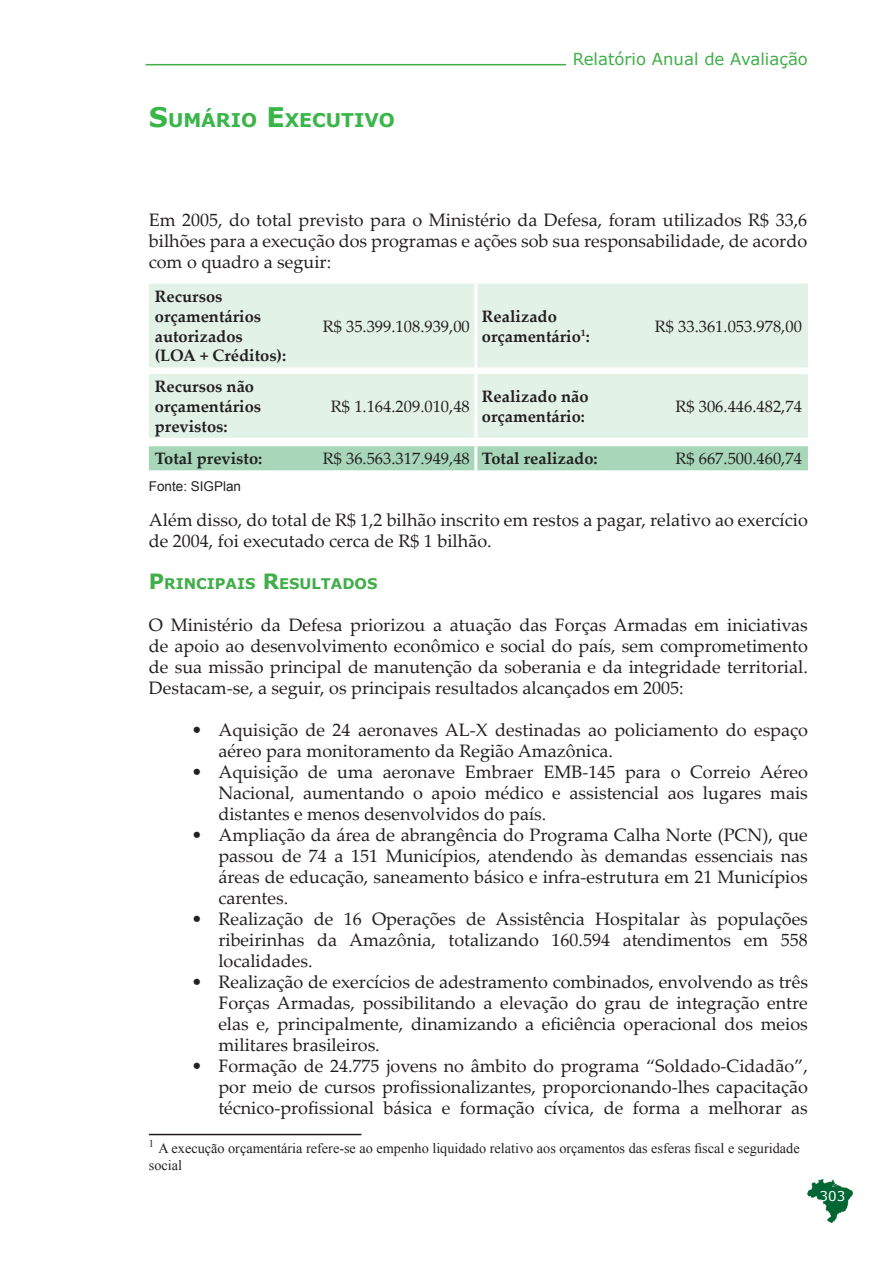
<style>
.page{position:relative;width:893px;height:1263px;background:#fff}
.page>*{position:absolute;margin:0;border:0;box-sizing:border-box;transform-origin:0 0}
.t1{font:700 18.9px "Verdana";color:#3ab54a}
.t2{font:18px/21px "Palatino Linotype";color:#231f20;text-align:justify}
.t3{font:700 16.5px/19.8px "Palatino Linotype";color:#231f20}
.t4{font:16.5px "Palatino Linotype";color:#231f20}
.t5{font:16.5px "Verdana";color:#40ae49}
.t6{font:700 14.7px "Verdana";color:#40ae49}
.t7{font:14.25px/17.1px "Times New Roman";color:#231f20}
.t8{font:13.5px "Arial";color:#231f20}
.t9{font:13.5px "Verdana";color:#fff}
.s1{font-size:27px}
.s2{font-size:21px}
</style>
<div class="page">
<img style="left:808px;top:1179px;width:45px;height:43px">
<hr style="left:146px;top:64px;width:420px;height:1px;background:#40ae49">
<div style="left:149px;top:283px;width:659px;height:155px;background:#e3f2e7"></div>
<div style="left:149px;top:446px;width:659px;height:24px;background:#a7d7b8"></div>
<hr style="left:474px;top:283px;width:3px;height:85px;background:#fff">
<svg style="left:149px;top:368px;width:659px;height:6px"></svg>
<hr style="left:474px;top:374px;width:3px;height:64px;background:#fff">
<hr style="left:474px;top:446px;width:3px;height:24px;background:#fff">
<hr style="left:149px;top:1134px;width:212px;height:1px;background:#231f20">
<p class="t1" style="left:149px;top:108px;width:248px"><span class="s1">S</span>UMÁRIO <span class="s1">E</span>XECUTIVO</p>
<p class="t5" style="left:573px;top:49px;width:237px">Relatório Anual de Avaliação</p>
<p class="t2" style="left:149px;top:208px;width:660px">Em 2005, do total previsto para o Ministério da Defesa, foram utilizados R$ 33,6 bilhões para a execução dos programas e ações sob sua responsabilidade, de acordo com o quadro a seguir:</p>
<p class="t3" style="left:155px;top:286px;width:108px">Recursos orçamentários autorizados</p>
<p class="t3" style="left:155px;top:345px;width:133px">(LOA + Créditos):</p>
<p class="t3" style="left:155px;top:376px;width:108px">Recursos não orçamentários previstos:</p>
<p class="t4" style="left:323px;top:314px;width:149px">R$ 35.399.108.939,00</p>
<p class="t3" style="left:482px;top:306px;width:109px">Realizado orçamentário<sup>1</sup>:</p>
<p class="t4" style="left:655px;top:314px;width:149px">R$ 33.361.053.978,00</p>
<p class="t4" style="left:331px;top:395px;width:140px">R$ 1.164.209.010,48</p>
<p class="t3" style="left:482px;top:386px;width:108px">Realizado não orçamentário:</p>
<p class="t4" style="left:675px;top:395px;width:128px">R$ 306.446.482,74</p>
<p class="t3" style="left:155px;top:448px;width:109px">Total previsto:</p>
<p class="t4" style="left:323px;top:447px;width:149px">R$ 36.563.317.949,48</p>
<p class="t3" style="left:482px;top:448px;width:117px">Total realizado:</p>
<p class="t4" style="left:675px;top:447px;width:128px">R$ 667.500.460,74</p>
<p class="t8" style="left:149px;top:478px;width:94px">Fonte: SIGPlan</p>
<p class="t2" style="left:149px;top:509px;width:660px">Além disso, do total de R$ 1,2 bilhão inscrito em restos a pagar, relativo ao exercício de 2004, foi executado cerca de R$ 1 bilhão.</p>
<p class="t6" style="left:149px;top:574px;width:230px"><span class="s2">P</span> RINCI PAIS <span class="s2">R</span>ESULTADOS</p>
<p class="t2" style="left:149px;top:614px;width:661px">O Ministério da Defesa priorizou a atuação das Forças Armadas em iniciativas de apoio ao desenvolvimento econômico e social do país, sem comprometimento de sua missão principal de manutenção da soberania e da integridade territorial.<br>Destacam-se, a seguir, os principais resultados alcançados em 2005:</p>
<p class="t2" style="left:218px;top:719px;width:591px">Aquisição de 24 aeronaves AL-X destinadas ao policiamento do espaço aéreo para monitoramento da Região Amazônica.</p>
<p class="t2" style="left:218px;top:761px;width:591px">Aquisição de uma aeronave Embraer EMB-145 para o Correio Aéreo Nacional, aumentando o apoio médico e assistencial aos lugares mais distantes e menos desenvolvidos do país.</p>
<p class="t2" style="left:218px;top:824px;width:591px">Ampliação da área de abrangência do Programa Calha Norte (PCN), que passou de 74 a 151 Municípios, atendendo às demandas essenciais nas áreas de educação, saneamento básico e infra-estrutura em 21 Municípios carentes.</p>
<p class="t2" style="left:218px;top:908px;width:591px">Realização de 16 Operações de Assistência Hospitalar às populações ribeirinhas da Amazônia, totalizando 160.594 atendimentos em 558 localidades.</p>
<p class="t2" style="left:218px;top:971px;width:591px">Realização de exercícios de adestramento combinados, envolvendo as três Forças Armadas, possibilitando a elevação do grau de integração entre elas e, principalmente, dinamizando a eficiência operacional dos meios militares brasileiros.</p>
<p class="t2" style="left:218px;top:1055px;width:591px">Formação de 24.775 jovens no âmbito do programa “Soldado-Cidadão”, por meio de cursos profissionalizantes, proporcionando-lhes capacitação técnico-profissional básica e formação cívica, de forma a melhorar as</p>
<p class="t2" style="left:191px;top:719px;width:12px">•</p>
<p class="t2" style="left:191px;top:761px;width:12px">•</p>
<p class="t2" style="left:191px;top:824px;width:12px">•</p>
<p class="t2" style="left:191px;top:908px;width:12px">•</p>
<p class="t2" style="left:191px;top:971px;width:12px">•</p>
<p class="t2" style="left:191px;top:1055px;width:12px">•</p>
<p class="t7" style="left:149px;top:1139px;width:652px"><sup>1</sup> A execução orçamentária refere-se ao empenho liquidado relativo aos orçamentos das esferas fiscal e seguridade social</p>
<p class="t9" style="left:820px;top:1187px;width:27px">303</p>
</div>
